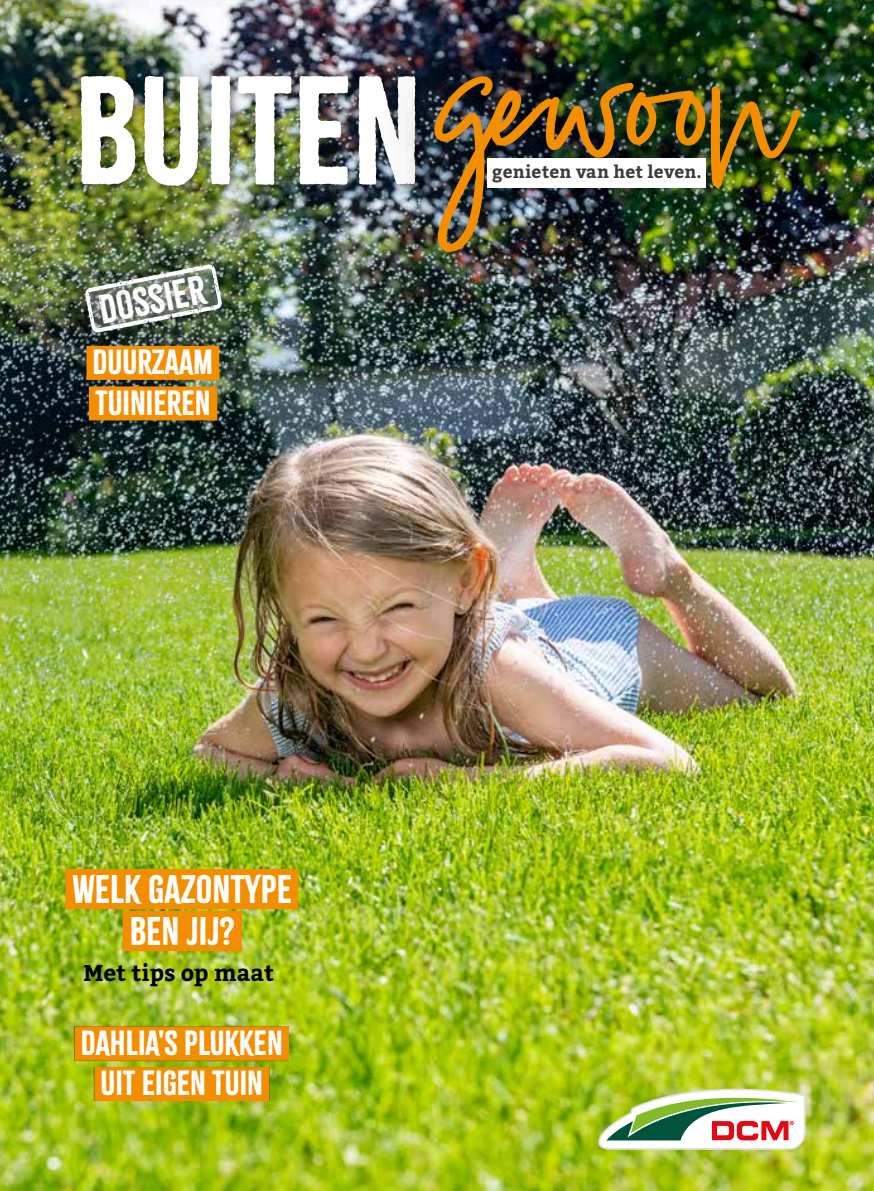
<style>
.page{position:relative;width:874px;height:1191px;background:#fff}
.page>*{position:absolute;margin:0;border:0;box-sizing:border-box;transform-origin:0 0}
.t1{font:135.28px "Citrus Gothic Rough";color:#fff}
.t2{font:35.7px "Citrus Gothic";color:#fff}
.t3{font:35px/42px "Citrus Gothic Rough";color:#fff;text-align:center}
.t4{font:30.62px/40.4px "Citrus Gothic Rough";color:#fff;text-align:center}
.t5{font:700 22.75px "Bitter";color:#000}
.t6{font:700 17.5px "Bitter";letter-spacing:.01em;color:#3c3c3b}
</style>
<div class="page">
<img style="left:0;top:0;width:873px;height:1191px">
<svg style="left:593px;top:1085px;width:212px;height:64px"></svg>
<div style="left:67px;top:63px;width:362px;height:136px;background:#000;opacity:.3"></div>
<div style="left:369px;top:12px;width:492px;height:304px;background:#000;opacity:.89"></div>
<div style="left:65px;top:869px;width:233px;height:40px;background:#f28e00"></div>
<div style="left:123px;top:911px;width:119px;height:40px;background:#f28e00"></div>
<div style="left:74px;top:1026px;width:215px;height:75px;background:#000;opacity:.54"></div>
<div style="left:75px;top:1026px;width:214px;height:34px;background:#f28e00"></div>
<div style="left:94px;top:1067px;width:175px;height:34px;background:#f28e00"></div>
<div style="left:86px;top:346px;width:133px;height:34px;background:#f28e00"></div>
<div style="left:89px;top:386px;width:128px;height:34px;background:#f28e00"></div>
<img style="left:85px;top:264px;width:137px;height:69px">
<div style="left:487px;top:158px;width:218px;height:30px;background:#fff"></div>
<h1 class="t1" style="left:74px;top:46px;width:721px">BUITEN <sup>gewoon</sup></h1>
<p class="t6" style="left:491px;top:161px;width:211px">genieten van het leven.</p>
<p class="t2" style="left:95px;top:288px;width:109px;rotate:-11deg">Doss ier</p>
<p class="t4" style="left:93px;top:342px;width:122px;text-align:left">DUURZAAM<br>TUINIEREN</p>
<p class="t3" style="left:72px;top:868px;width:221px">WELK GAZONTYPE<br>BEN JIJ?</p>
<p class="t5" style="left:83px;top:958px;width:192px">Met tips op maat</p>
<p class="t4" style="left:81px;top:1022px;width:203px">DAHLIA'S PLUKKEN<br>UIT EIGEN TUIN</p>
</div>
